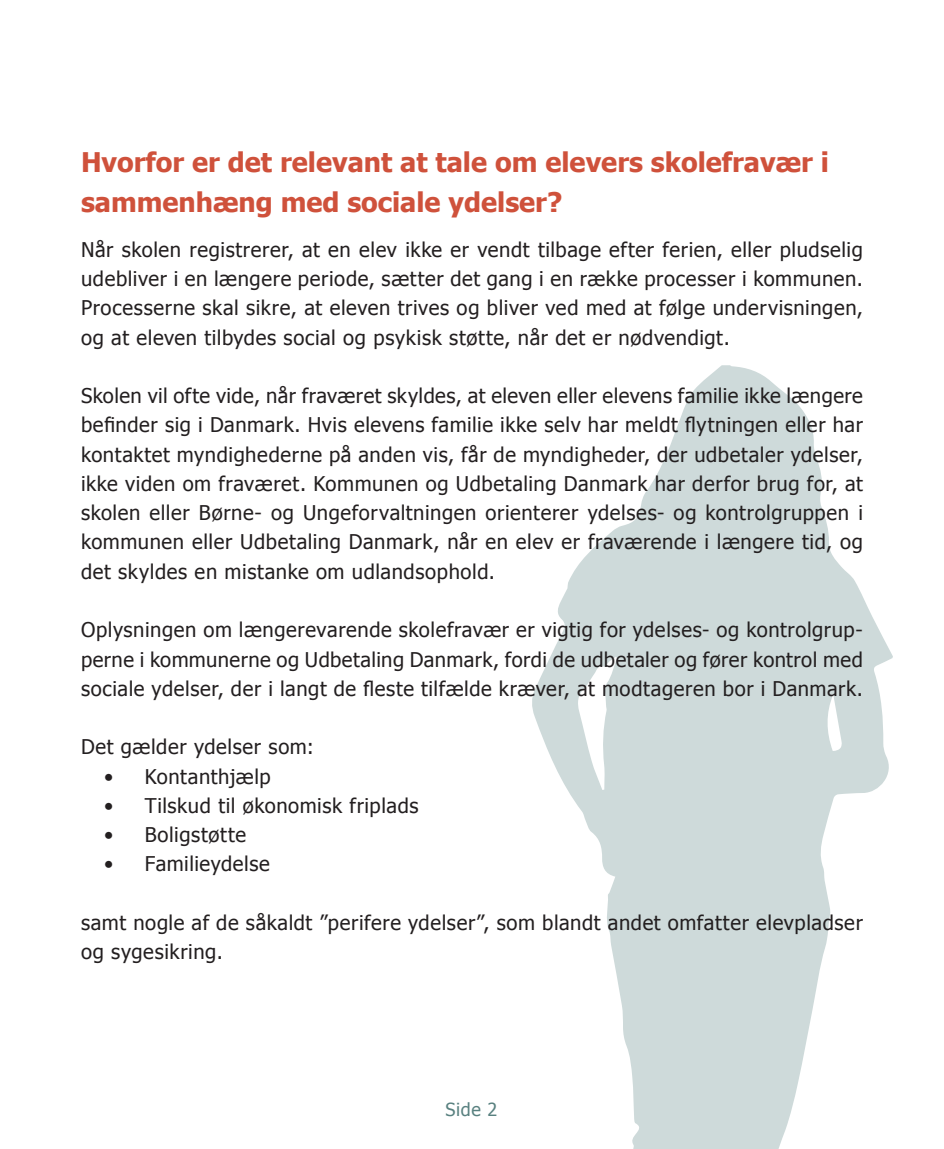
<style>
.page{position:relative;width:944px;height:1149px;background:#fff}
.page>*{position:absolute;margin:0;border:0;box-sizing:border-box;transform-origin:0 0}
.t1{font:700 27px/40.5px "Tahoma";color:#cf513b}
.Brødtekst{font:20.25px/29.2px "Tahoma";letter-spacing:.03em;color:#231f20;text-align:justify}
.t2{font:18px "Tahoma";color:#598180}
</style>
<div class="page">
<svg style="left:532px;top:365px;width:361px;height:783px;fill:#cedada"></svg>
<h2 class="t1" style="left:81px;top:140px;width:749px">Hvorfor er det relevant at tale om elevers skolefravær i sammenhæng med sociale ydelser?</h2>
<p class="Brødtekst" style="left:81px;top:234px;width:784px">Når skolen registrerer, at en elev ikke er vendt tilbage efter ferien, eller pludselig udebliver i en længere periode, sætter det gang i en række processer i kommunen.<br>Processerne skal sikre, at eleven trives og bliver ved med at følge undervisningen, og at eleven tilbydes social og psykisk støtte, når det er nødvendigt.</p>
<p class="Brødtekst" style="left:81px;top:380px;width:783px">Skolen vil ofte vide, når fraværet skyldes, at eleven eller elevens familie ikke længere befinder sig i Danmark. Hvis elevens familie ikke selv har meldt flytningen eller har kontaktet myndighederne på anden vis, får de myndigheder, der udbetaler ydelser, ikke viden om fraværet. Kommunen og Udbetaling Danmark har derfor brug for, at skolen eller Børne- og Ungeforvaltningen orienterer ydelses- og kontrolgruppen i kommunen eller Udbetaling Danmark, når en elev er fraværende i længere tid, og det skyldes en mistanke om udlandsophold.</p>
<p class="Brødtekst" style="left:81px;top:614px;width:783px">Oplysningen om længerevarende skolefravær er vigtig for ydelses- og kontrolgrup&shy;perne i kommunerne og Udbetaling Danmark, fordi de udbetaler og fører kontrol med sociale ydelser, der i langt de fleste tilfælde kræver, at modtageren bor i Danmark.</p>
<p class="Brødtekst" style="left:81px;top:731px;width:235px">Det gælder ydelser som:</p>
<p class="Brødtekst" style="left:104px;top:760px;width:168px">• Kontanthjælp</p>
<p class="Brødtekst" style="left:104px;top:789px;width:316px">• Tilskud til økonomisk friplads</p>
<p class="Brødtekst" style="left:104px;top:819px;width:143px">• Boligstøtte</p>
<p class="Brødtekst" style="left:104px;top:848px;width:167px">• Familieydelse</p>
<p class="Brødtekst" style="left:81px;top:906px;width:783px">samt nogle af de såkaldt ”perifere ydelser”, som blandt andet omfatter elevpladser og sygesikring.</p>
<p class="t2" style="left:446px;top:1096px;width:53px">Side 2</p>
</div>
